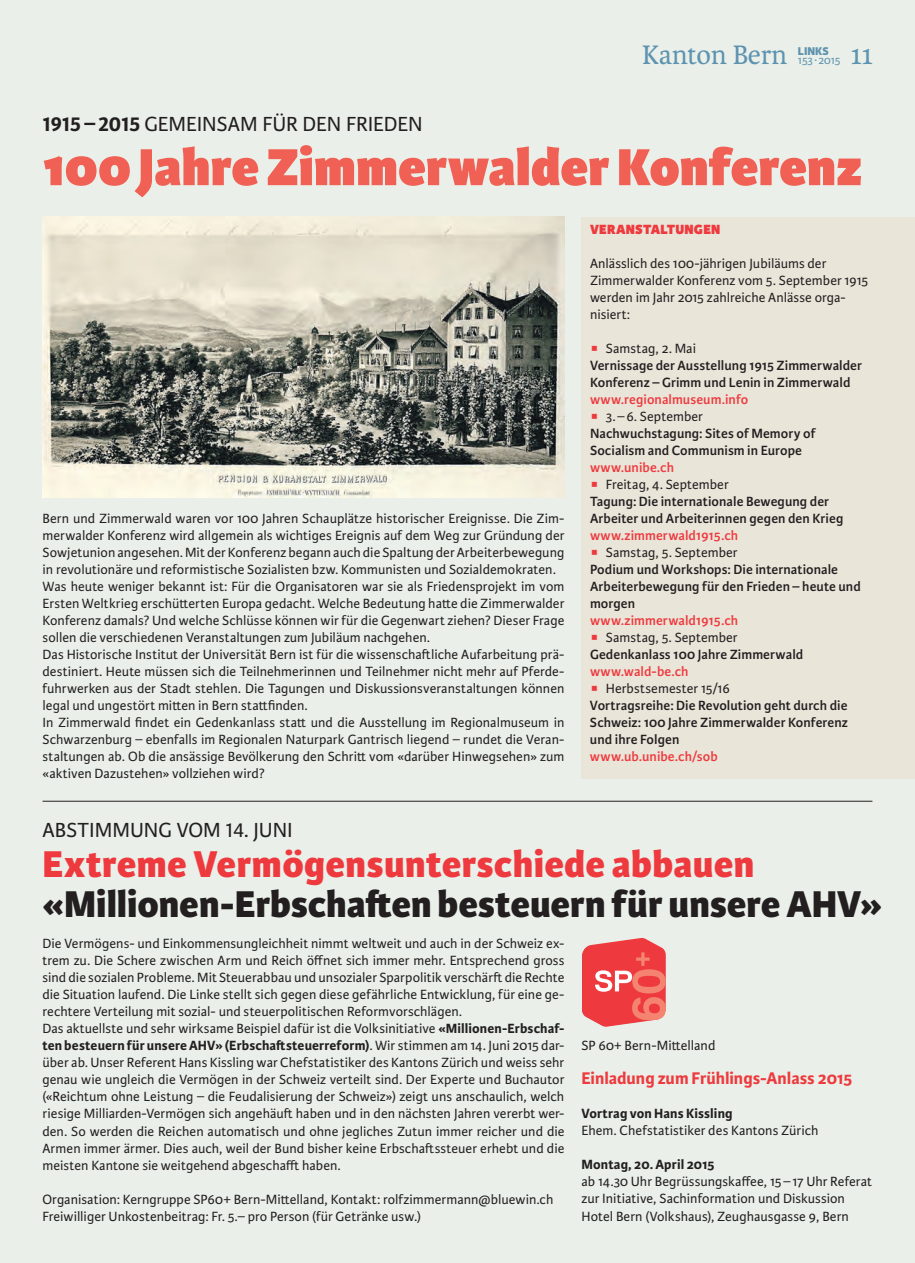
<style>
.page{position:relative;width:915px;height:1263px;background:#fff}
.page>*{position:absolute;margin:0;border:0;box-sizing:border-box;transform-origin:0 0}
.t1{font:800 55.5px "Karmina Sans";letter-spacing:.005em;color:#f16054}
.t2{font:800 39.75px "Karmina Sans";color:#231f20}
.t3{font:800 39.75px "Karmina Sans";letter-spacing:.01em;color:#ee3a3e}
.t4{font:28.5px "Karmina";color:#5e93b0}
.t5{font:21.75px "Karmina Sans";color:#231f20}
.t6{font:700 18px "Karmina Sans";color:#ee3a3e}
.t7{font:14.25px/17px "Karmina Sans";letter-spacing:.005em;color:#231f20}
.t8{font:600 14.25px/17px "Karmina Sans";letter-spacing:.005em;color:#231f20}
.t9{font:700 14.25px "Karmina Sans";letter-spacing:.005em;color:#231f20}
.t10{font:600 14.25px "Karmina Sans";color:#ee3a3e}
.t11{font:800 14.25px "Karmina Sans";letter-spacing:.015em;color:#ee3a3e}
.t12{font:12px "Karmina Sans";letter-spacing:-.015em;color:#5e93b0}
.t13{font:800 12px "Karmina Sans";color:#5e93b0}
.s1{font-weight:700}
.s2{font-weight:400;color:#ee3a3e}
.s3{font-weight:400}
.s4{color:#ee3a3e}
</style>
<div class="page">
<div style="left:0;top:0;width:914px;height:1263px;background:#eaf0e9"></div>
<img style="left:43px;top:217px;width:521px;height:280px">
<div style="left:581px;top:217px;width:333px;height:561px;background:#eae5d9"></div>
<hr style="left:43px;top:801px;width:829px;height:1px;background:#231f20">
<svg style="left:582px;top:938px;width:83px;height:89px;background:#ef6161"></svg>
<h3 class="t4" style="left:642px;top:39px;width:147px">Kanton Bern</h3>
<p class="t13" style="left:797px;top:44px;width:32px">LINKS</p>
<p class="t12" style="left:797px;top:53px;width:44px">153 ∙ 2015</p>
<h3 class="t4" style="left:850px;top:39px;width:24px">11</h3>
<h3 class="t5" style="left:43px;top:112px;width:381px"><span class="s1">1915 – 2015</span> GEMEINSAM FÜR DEN FRIEDEN</h3>
<h1 class="t1" style="left:43px;top:134px;width:821px">100 Jahre Zimmerwalder Konferenz</h1>
<p class="t11" style="left:589px;top:221px;width:132px">VERANSTALTUNGEN</p>
<p class="t7" style="left:589px;top:255px;width:280px">Anlässlich des 100-jährigen Jubiläums der Zimmerwalder Konferenz vom 5. September 1915 werden im Jahr 2015 zahlreiche Anlässe orga&shy;nisiert:</p>
<p class="t8" style="left:589px;top:340px;width:273px"><span class="s2">i</span> <span class="s3">Samstag, 2. Mai<br></span>Vernissage der Ausstellung 1915 Zimmerwalder<br>Konferenz – Grimm und Lenin in Zimmerwald</p>
<p class="t8" style="left:589px;top:391px;width:228px"><span class="s4">www.regionalmuseum.info<br></span><span class="s2">i</span> <span class="s3">3. –6. September<br></span>Nachwuchstagung: Sites of Memory of<br>Socialism and Communism in Europe</p>
<p class="t8" style="left:589px;top:459px;width:255px"><span class="s4">www.unibe.ch<br></span><span class="s2">i</span> <span class="s3">Freitag, 4. September<br></span>Tagung: Die internationale Bewegung der<br>Arbeiter und Arbeiterinnen gegen den Krieg</p>
<p class="t8" style="left:589px;top:527px;width:272px"><span class="s4">www.zimmerwald1915.ch<br></span><span class="s2">i</span> <span class="s3">Samstag, 5. September<br></span>Podium und Workshops: Die internationale<br>Arbeiterbewegung für den Frieden – heute und morgen</p>
<p class="t8" style="left:589px;top:612px;width:215px"><span class="s4">www.zimmerwald1915.ch<br></span><span class="s2">i</span> <span class="s3">Samstag, 5. September<br></span>Gedenkanlass 100 Jahre Zimmerwald</p>
<p class="t8" style="left:589px;top:663px;width:259px"><span class="s4">www.wald-be.ch<br></span><span class="s2">i</span> <span class="s3">Herbstsemester 15/16<br></span>Vortragsreihe: Die Revolution geht durch die<br>Schweiz: 100 Jahre Zimmerwalder Konferenz und ihre Folgen</p>
<p class="t10" style="left:589px;top:749px;width:129px">www.ub.unibe.ch/sob</p>
<p class="t7" style="left:43px;top:510px;width:523px">Bern und Zimmerwald waren vor 100 Jahren Schauplätze historischer Ereignisse. Die Zim&shy;merwalder Konferenz wird allgemein als wichtiges Ereignis auf dem Weg zur Gründung der Sowjetunion angesehen. Mit der Konferenz begann auch die Spaltung der Arbeiterbewegung in revolutionäre und reformistische Sozialisten bzw. Kommunisten und Sozialdemokraten.<br>Was heute weniger bekannt ist: Für die Organisatoren war sie als Friedensprojekt im vom Ersten Weltkrieg erschütterten Europa gedacht. Welche Bedeutung hatte die Zimmerwalder Konferenz damals? Und welche Schlüsse können wir für die Gegenwart ziehen? Dieser Frage sollen die verschiedenen Veranstaltungen zum Jubiläum nachgehen.<br>Das Historische Institut der Universität Bern ist für die wissenschaftliche Aufarbeitung prä&shy;destiniert. Heute müssen sich die Teilnehmerinnen und Teilnehmer nicht mehr auf Pferde&shy;fuhrwerken aus der Stadt stehlen. Die Tagungen und Diskussionsveranstaltungen können legal und ungestört mitten in Bern stattfinden.<br>In Zimmerwald findet ein Gedenkanlass statt und die Ausstellung im Regionalmuseum in Schwarzenburg – ebenfalls im Regionalen Naturpark Gantrisch liegend – rundet die Veran&shy;staltungen ab. Ob die ansässige Bevölkerung den Schritt vom «darüber Hinwegsehen» zum «aktiven Dazustehen» vollziehen wird?</p>
<h3 class="t5" style="left:43px;top:818px;width:252px">ABSTIMMUNG VOM 14. JUNI</h3>
<h2 class="t3" style="left:43px;top:841px;width:713px">Extreme Vermögensunterschiede abbauen</h2>
<h2 class="t2" style="left:43px;top:880px;width:840px">«Millionen-Erbschaften besteuern für unsere AHV»</h2>
<p class="t7" style="left:42px;top:935px;width:523px">Die Vermögens- und Einkommensungleichheit nimmt weltweit und auch in der Schweiz ex&shy;trem zu. Die Schere zwischen Arm und Reich öffnet sich immer mehr. Entsprechend gross sind die sozialen Probleme. Mit Steuerabbau und unsozialer Sparpolitik verschärft die Rechte die Situation laufend. Die Linke stellt sich gegen diese gefährliche Entwicklung, für eine ge&shy;rechtere Verteilung mit sozial- und steuerpolitischen Reformvorschlägen.<br>Das aktuellste und sehr wirksame Beispiel dafür ist die Volksinitiative <span class="s1">«Millionen-Erbschaf&shy;ten besteuern für unsere AHV» (Erbschaftsteuerreform)</span>. Wir stimmen am 14. Juni 2015 dar&shy;über ab. Unser Referent Hans Kissling war Chefstatistiker des Kantons Zürich und weiss sehr genau wie ungleich die Vermögen in der Schweiz verteilt sind. Der Experte und Buchautor («Reichtum ohne Leistung – die Feudalisierung der Schweiz») zeigt uns anschaulich, welch riesige Milliarden-Vermögen sich angehäuft haben und in den nächsten Jahren vererbt wer&shy;den. So werden die Reichen automatisch und ohne jegliches Zutun immer reicher und die Armen immer ärmer. Dies auch, weil der Bund bisher keine Erbschaftssteuer erhebt und die meisten Kantone sie weitgehend abgeschafft haben.</p>
<p class="t7" style="left:42px;top:1191px;width:512px">Organisation: Kerngruppe SP60+ Bern-Mittelland, Kontakt: rolfzimmermann@bluewin.ch<br>Freiwilliger Unkostenbeitrag: Fr. 5.– pro Person (für Getränke usw.)</p>
<p class="t7" style="left:581px;top:1037px;width:135px">SP 60+ Bern-Mittelland</p>
<p class="t6" style="left:581px;top:1068px;width:272px">Einladung zum Frühlings-Anlass 2015</p>
<p class="t9" style="left:581px;top:1105px;width:153px">Vortrag von Hans Kissling</p>
<p class="t7" style="left:581px;top:1122px;width:238px">Ehem. Chefstatistiker des Kantons Zürich</p>
<p class="t9" style="left:581px;top:1156px;width:134px">Montag, 20. April 2015</p>
<p class="t7" style="left:581px;top:1173px;width:292px">ab 14.30 Uhr Begrüssungskaffee, 15–17 Uhr Referat zur Initiative, Sachinformation und Diskussion<br>Hotel Bern (Volkshaus), Zeughausgasse 9, Bern</p>
</div>
